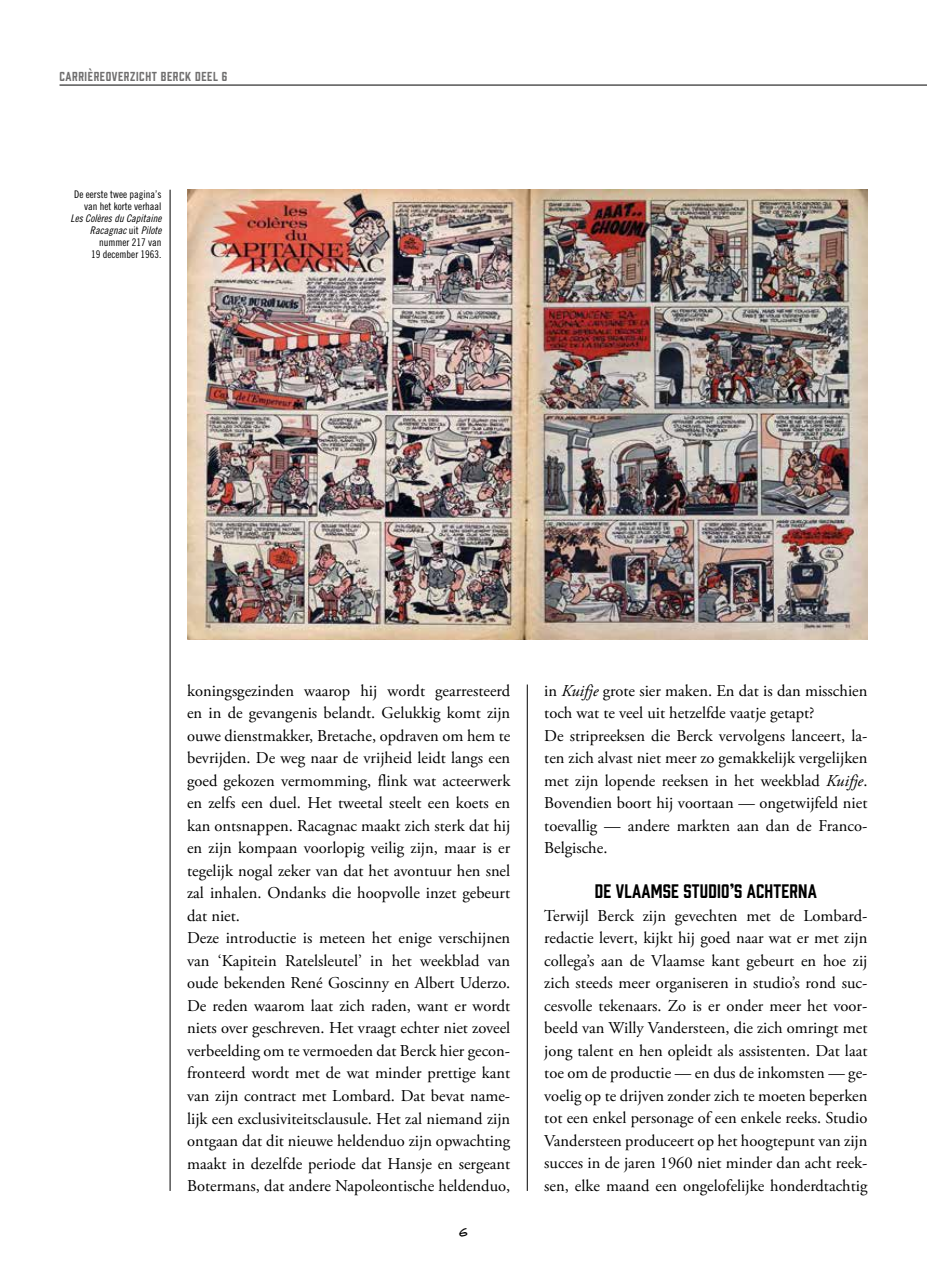
<style>
.page{position:relative;width:927px;height:1276px;background:#fff}
.page>*{position:absolute;margin:0;border:0;box-sizing:border-box;transform-origin:0 0}
.t1{font:18px "Prohibition";letter-spacing:.01em;color:#000}
.t2{font:16.5px/22.5px "Adobe Garamond Pro";color:#000}
.t3{font:12px "Prohibition";letter-spacing:.05em;color:#706f6f}
.t4{font:12px "Trolley Normal";color:#000}
.t5{font:10.5px/12px "Trade Gothic Cond Eighteen";color:#000;text-align:right}
.t6{font:10.5px/12px "Trade Gothic Cond Eighteen Obl";color:#000;text-align:right}
.s1{font-family:"Trade Gothic Cond Eighteen"}
.s2{font-style:italic}
</style>
<div class="page">
<hr style="left:60px;top:85px;width:867px;height:1px;background:#000">
<hr style="left:170px;top:190px;width:1px;height:1001px;background:#000">
<hr style="left:527px;top:684px;width:1px;height:507px;background:#000">
<img style="left:187px;top:190px;width:680px;height:449px">
<p class="t3" style="left:60px;top:68px;width:169px">CARRIÈREOVERZICHT BERCK DEEL 6</p>
<p class="t5" style="left:74px;top:188px;width:89px">De eerste twee pagina’s van het korte verhaal</p>
<p class="t6" style="left:71px;top:212px;width:92px">Les Colères du Capitaine<br>Racagnac <span class="s1">uit</span> Pilote</p>
<p class="t5" style="left:91px;top:236px;width:72px">nummer 217 van<br>19 december 1963.</p>
<p class="t2" style="left:187px;top:680px;width:325px">koningsgezinden waarop hij wordt gearresteerd en in de gevangenis belandt. Gelukkig komt zijn ouwe dienstmakker, Bretache, opdraven om hem te bevrijden. De weg naar de vrijheid leidt langs een goed gekozen vermomming, flink wat acteerwerk en zelfs een duel. Het tweetal steelt een koets en kan ontsnappen. Racagnac maakt zich sterk dat hij en zijn kompaan voorlopig veilig zijn, maar is er tegelijk nogal zeker van dat het avontuur hen snel zal inhalen. Ondanks die hoopvolle inzet gebeurt dat niet.<br>Deze introductie is meteen het enige verschijnen van ‘Kapitein Ratelsleutel’ in het weekblad van oude bekenden René Goscinny en Albert Uderzo.<br>De reden waarom laat zich raden, want er wordt niets over geschreven. Het vraagt echter niet zoveel verbeelding om te vermoeden dat Berck hier gecon&shy;fronteerd wordt met de wat minder prettige kant van zijn contract met Lombard. Dat bevat name&shy;lijk een exclusiviteitsclausule. Het zal niemand zijn ontgaan dat dit nieuwe heldenduo zijn opwachting maakt in dezelfde periode dat Hansje en sergeant Botermans, dat andere Napoleontische heldenduo,</p>
<p class="t2" style="left:544px;top:680px;width:325px">in <span class="s2">Kuifje</span> grote sier maken. En dat is dan misschien toch wat te veel uit hetzelfde vaatje getapt?<br>De stripreeksen die Berck vervolgens lanceert, la&shy;ten zich alvast niet meer zo gemakkelijk vergelijken met zijn lopende reeksen in het weekblad <span class="s2">Kuifje</span>.<br>Bovendien boort hij voortaan — ongetwijfeld niet toevallig — andere markten aan dan de Franco-Belgische.</p>
<p class="t1" style="left:595px;top:879px;width:223px">DE VLAAMSE STUDIO’S ACHTERNA</p>
<p class="t2" style="left:544px;top:905px;width:325px;text-align:justify">Terwijl Berck zijn gevechten met de Lombard&shy;redactie levert, kijkt hij goed naar wat er met zijn collega’s aan de Vlaamse kant gebeurt en hoe zij zich steeds meer organiseren in studio’s rond suc&shy;cesvolle tekenaars. Zo is er onder meer het voor&shy;beeld van Willy Vandersteen, die zich omringt met jong talent en hen opleidt als assistenten. Dat laat toe om de productie — en dus de inkomsten — ge&shy;voelig op te drijven zonder zich te moeten beperken tot een enkel personage of een enkele reeks. Studio Vandersteen produceert op het hoogtepunt van zijn succes in de jaren 1960 niet minder dan acht reek&shy;sen, elke maand een ongelofelijke honderdtachtig</p>
<p class="t4" style="left:460px;top:1225px;width:9px">6</p>
</div>
